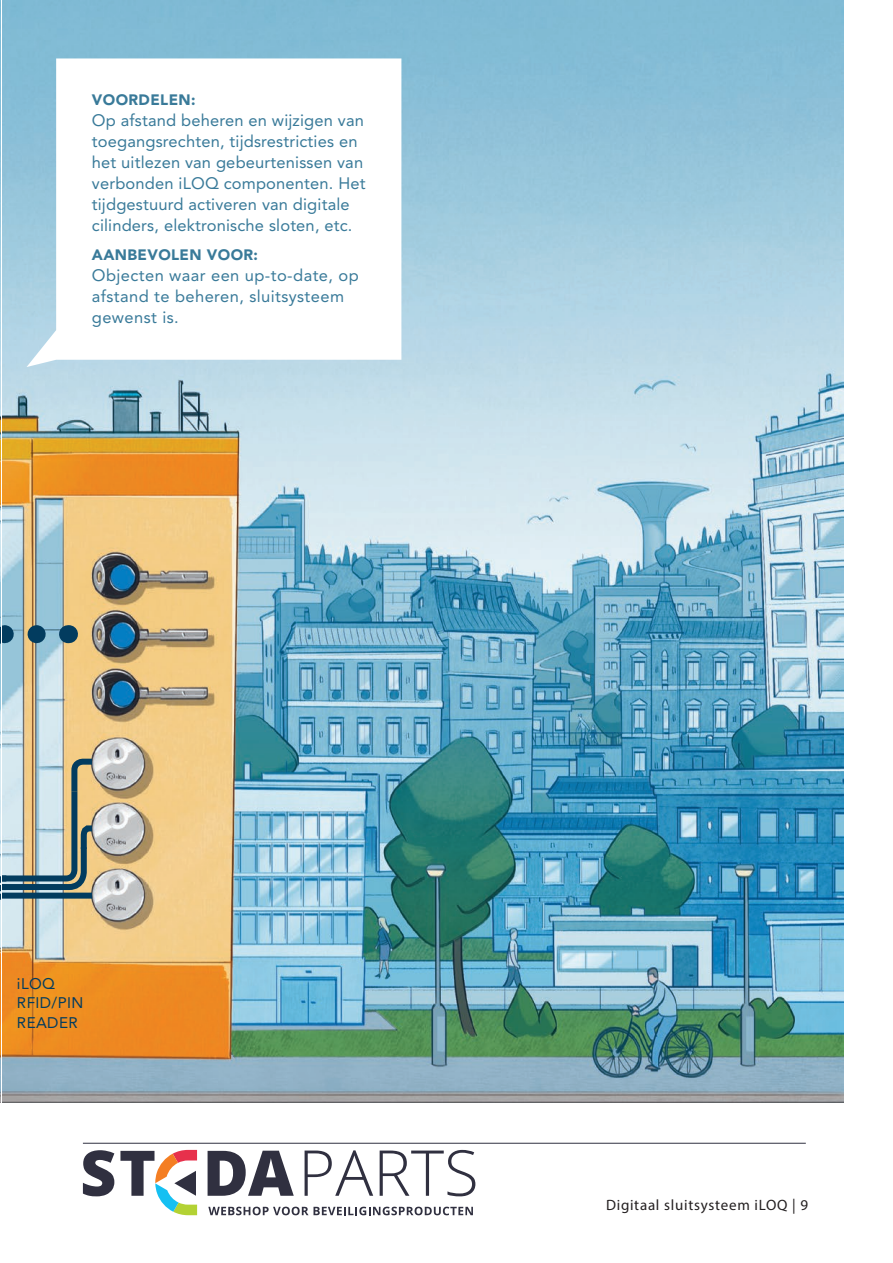
<style>
.page{position:relative;width:893px;height:1263px;background:#fff}
.page>*{position:absolute;margin:0;border:0;box-sizing:border-box;transform-origin:0 0}
.t1{font:16.5px/21px "Avenir LT Std";letter-spacing:.01em;color:#397a99}
.t2{font:15.3px/19.5px "Avenir LT Std";letter-spacing:.025em;color:#023c5f}
.t3{font:15px "Myriad Pro";letter-spacing:.05em;color:#231f20}
.t4{font:900 15px "Avenir LT Std";letter-spacing:.025em;color:#397a99}
</style>
<div class="page">
<img style="left:0;top:0;width:1px;height:1102px">
<img style="left:2px;top:0;width:841px;height:1102px">
<svg style="left:0;top:756px;width:98px;height:146px"></svg>
<svg style="left:0;top:625px;width:52px;height:19px"></svg>
<svg style="left:68px;top:625px;width:1px;height:18px"></svg>
<svg style="left:27px;top:58px;width:374px;height:309px"></svg>
<svg style="left:208px;top:1207px;width:265px;height:8px"></svg>
<svg style="left:83px;top:1150px;width:31px;height:46px"></svg>
<svg style="left:208px;top:1151px;width:86px;height:45px"></svg>
<svg style="left:305px;top:1150px;width:68px;height:46px"></svg>
<svg style="left:380px;top:1150px;width:95px;height:46px"></svg>
<svg style="left:120px;top:1150px;width:77px;height:65px"></svg>
<hr style="left:83px;top:1143px;width:723px;height:1px;background:#303141">
<p class="t4" style="left:92px;top:90px;width:105px">VOORDELEN:</p>
<p class="t1" style="left:92px;top:110px;width:275px">Op afstand beheren en wijzigen van toegangsrechten, tijdsrestricties en het uitlezen van gebeurtenissen van verbonden iLOQ componenten. Het tijdgestuurd activeren van digitale cilinders, elektronische sloten, etc.</p>
<p class="t4" style="left:92px;top:246px;width:168px">AANBEVOLEN VOOR:</p>
<p class="t1" style="left:92px;top:265px;width:268px">Objecten waar een up-to-date, op afstand te beheren, sluitsysteem gewenst is.</p>
<p class="t2" style="left:17px;top:974px;width:68px">iLOQ<br>RFID/PIN<br>READER</p>
<p class="t3" style="left:606px;top:1196px;width:204px">Digitaal sluitsysteem iLOQ | 9</p>
</div>
